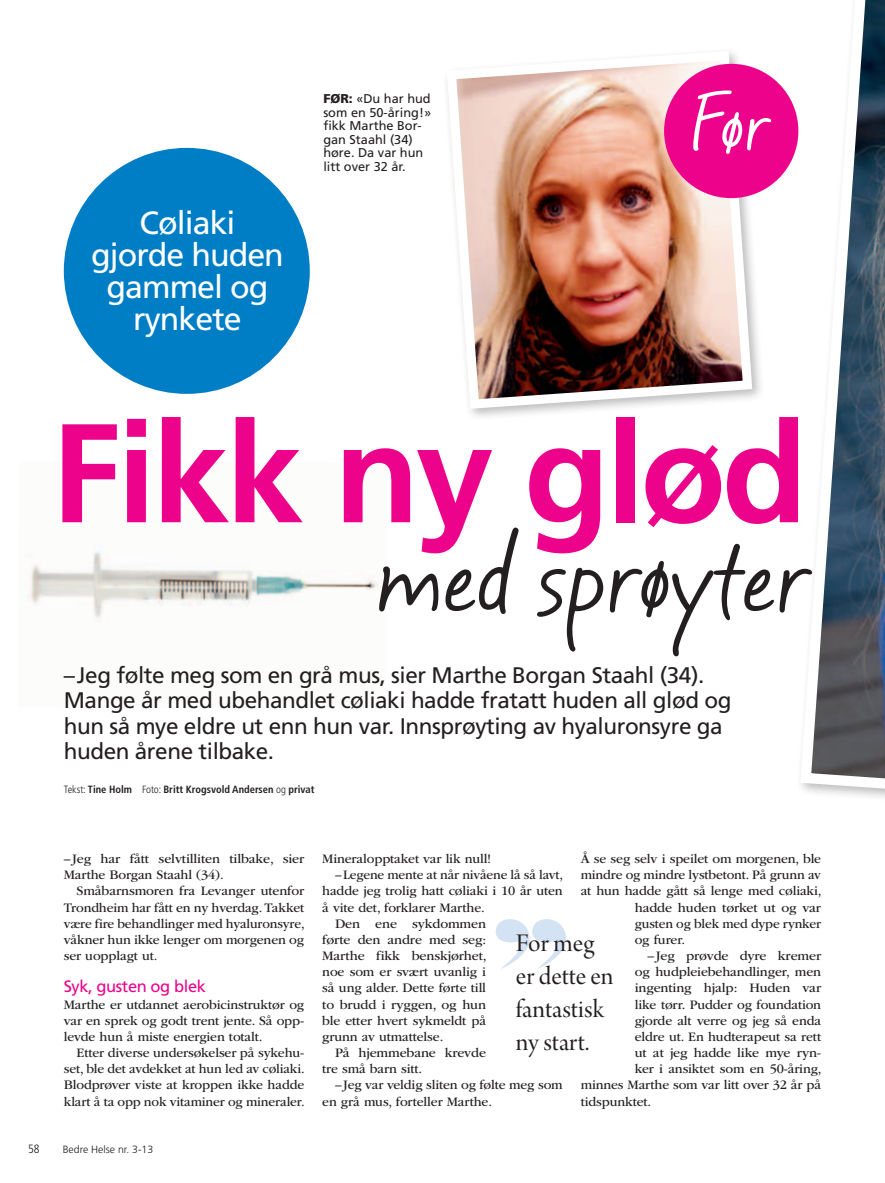
<style>
.page{position:relative;width:885px;height:1183px;background:#fff}
.page>*{position:absolute;margin:0;border:0;box-sizing:border-box;transform-origin:0 0}
.t1{font:700 140.25px "Frutiger LT Std";letter-spacing:-.03em;color:#ed028c}
.t2{font:97.35px "Mayfield";letter-spacing:-.01em;color:#231f20}
.t3{font:72px "Mayfield";color:#fff}
.t4{font:32.1px/32.1px "Frutiger LT Std";letter-spacing:-.03em;color:#fff;text-align:center}
.t5{font:27px/33px "Arno Pro Display";color:#231f20}
.t6{font:22.5px/25.5px "Frutiger LT Std";letter-spacing:-.02em;color:#231f20}
.t7{font:16.5px "Frutiger LT Std";letter-spacing:-.025em;color:#ed028c}
.t8{font:13.5px/16.2px "ITC Garamond Std";letter-spacing:-.01em;color:#231f20;text-align:justify}
.t9{font:12.75px/13.5px "Frutiger LT Std";color:#231f20}
.t10{font:300 condensed 12px "Frutiger LT Std";color:#231f20}
.t11{font:700 condensed 10.5px "Frutiger LT Std";color:#231f20}
.t12{font:300 10.5px "Frutiger LT Std";color:#231f20}
.s1{font-weight:900}
.s2{font-weight:300}
</style>
<div class="page">
<img style="left:29px;top:551px;width:349px;height:71px">
<svg style="left:495px;top:919px;width:71px;height:50px"></svg>
<img style="left:447px;top:52px;width:310px;height:361px">
<div style="left:64px;top:148px;width:246px;height:246px;background:#007ec5;border-radius:50%"></div>
<svg style="left:794px;top:0;width:90px;height:797px"></svg>
<div style="left:664px;top:64px;width:134px;height:134px;background:#ed028c;border-radius:50%"></div>
<h3 class="t4" style="left:91px;top:207px;width:194px">Cøliaki gjorde huden gammel og rynkete</h3>
<p class="t9" style="left:323px;top:92px;width:109px"><span class="s1">FØR:</span> «Du har hud som en 50-åring!» fikk Marthe Bor&shy;gan Staahl (34) høre. Da var hun litt over 32 år.</p>
<h3 class="t3" style="left:690px;top:74px;width:80px">Før</h3>
<h1 class="t1" style="left:51px;top:391px;width:758px">Fikk ny glød</h1>
<h2 class="t2" style="left:374px;top:510px;width:436px">med sprøyter</h2>
<h3 class="t6" style="left:64px;top:662px;width:669px">–Jeg følte meg som en grå mus, sier Marthe Borgan Staahl (34).<br>Mange år med ubehandlet cøliaki hadde fratatt huden all glød og hun så mye eldre ut enn hun var. Innsprøyting av hyaluronsyre ga huden årene tilbake.</h3>
<p class="t11" style="left:64px;top:782px;width:252px"><span class="s2">Tekst:</span> Tine Holm <span class="s2">Foto:</span> Britt Krogsvold Andersen <span class="s2">og</span> privat</p>
<p class="t8" style="left:64px;top:850px;width:242px">–Jeg har fått selvtilliten tilbake, sier<br>Marthe Borgan Staahl (34).</p>
<p class="t8" style="left:64px;top:882px;width:242px;text-indent:13px">Småbarnsmoren fra Levanger utenfor Trondheim har fått en ny hverdag. Takket være fire behandlinger med hyaluronsyre, våkner hun ikke lenger om morgenen og ser uopplagt ut.</p>
<p class="t7" style="left:64px;top:975px;width:144px">Syk, gusten og blek</p>
<p class="t8" style="left:64px;top:996px;width:242px">Marthe er utdannet aerobicinstruktør og var en sprek og godt trent jente. Så opp&shy;levde hun å miste energien totalt.</p>
<p class="t8" style="left:64px;top:1044px;width:242px;text-indent:13px">Etter diverse undersøkelser på sykehu&shy;set, ble det avdekket at hun led av cøliaki.<br>Blodprøver viste at kroppen ikke hadde klart å ta opp nok vitaminer og mineraler.</p>
<p class="t10" style="left:28px;top:1141px;width:13px">58</p>
<p class="t12" style="left:63px;top:1143px;width:92px">Bedre Helse nr. 3-13</p>
<p class="t8" style="left:580px;top:850px;width:242px">Å se seg selv i speilet om morgenen, ble</p>
<p class="t8" style="left:580px;top:866px;width:242px">mindre og mindre lystbetont. På grunn av</p>
<p class="t8" style="left:580px;top:882px;width:242px">at hun hadde gått så lenge med cøliaki,</p>
<p class="t8" style="left:634px;top:899px;width:188px">hadde huden tørket ut og var</p>
<p class="t8" style="left:634px;top:915px;width:188px">gusten og blek med dype rynker</p>
<p class="t8" style="left:634px;top:931px;width:52px">og furer.</p>
<p class="t8" style="left:647px;top:947px;width:175px">–Jeg prøvde dyre kremer</p>
<p class="t8" style="left:634px;top:963px;width:188px">og hudpleiebehandlinger, men</p>
<p class="t8" style="left:634px;top:979px;width:188px">ingenting hjalp: Huden var</p>
<p class="t8" style="left:634px;top:996px;width:188px">like tørr. Pudder og foundation</p>
<p class="t8" style="left:634px;top:1012px;width:188px">gjorde alt verre og jeg så enda</p>
<p class="t8" style="left:634px;top:1028px;width:188px">eldre ut. En hudterapeut sa rett</p>
<p class="t8" style="left:634px;top:1044px;width:188px">ut at jeg hadde like mye ryn-</p>
<p class="t8" style="left:634px;top:1060px;width:188px">ker i ansiktet som en 50-åring,</p>
<p class="t8" style="left:580px;top:1076px;width:242px">minnes Marthe som var litt over 32 år på</p>
<p class="t8" style="left:580px;top:1092px;width:72px">tidspunktet.</p>
<p class="t8" style="left:322px;top:850px;width:170px">Mineralopptaket var lik null!</p>
<p class="t8" style="left:335px;top:866px;width:229px">–Legene mente at når nivåene lå så lavt,</p>
<p class="t8" style="left:322px;top:882px;width:242px">hadde jeg trolig hatt cøliaki i 10 år uten</p>
<p class="t8" style="left:322px;top:899px;width:164px">å vite det, forklarer Marthe.</p>
<p class="t8" style="left:335px;top:915px;width:152px">Den ene sykdommen</p>
<p class="t8" style="left:322px;top:931px;width:165px">førte den andre med seg:</p>
<p class="t8" style="left:322px;top:947px;width:166px">Marthe fikk benskjørhet,</p>
<p class="t8" style="left:322px;top:963px;width:165px">noe som er svært uvanlig i</p>
<p class="t8" style="left:322px;top:979px;width:165px">så ung alder. Dette førte till</p>
<p class="t8" style="left:322px;top:996px;width:165px">to brudd i ryggen, og hun</p>
<p class="t8" style="left:322px;top:1012px;width:165px">ble etter hvert sykmeldt på</p>
<p class="t8" style="left:322px;top:1028px;width:123px">grunn av utmattelse.</p>
<p class="t8" style="left:335px;top:1044px;width:152px">På hjemmebane krevde</p>
<p class="t8" style="left:322px;top:1060px;width:101px">tre små barn sitt.</p>
<p class="t8" style="left:335px;top:1076px;width:229px">–Jeg var veldig sliten og følte meg som</p>
<p class="t8" style="left:322px;top:1092px;width:171px">en grå mus, forteller Marthe.</p>
<h3 class="t5" style="left:516px;top:927px;width:99px">For meg er dette en fantastisk ny start.</h3>
</div>
